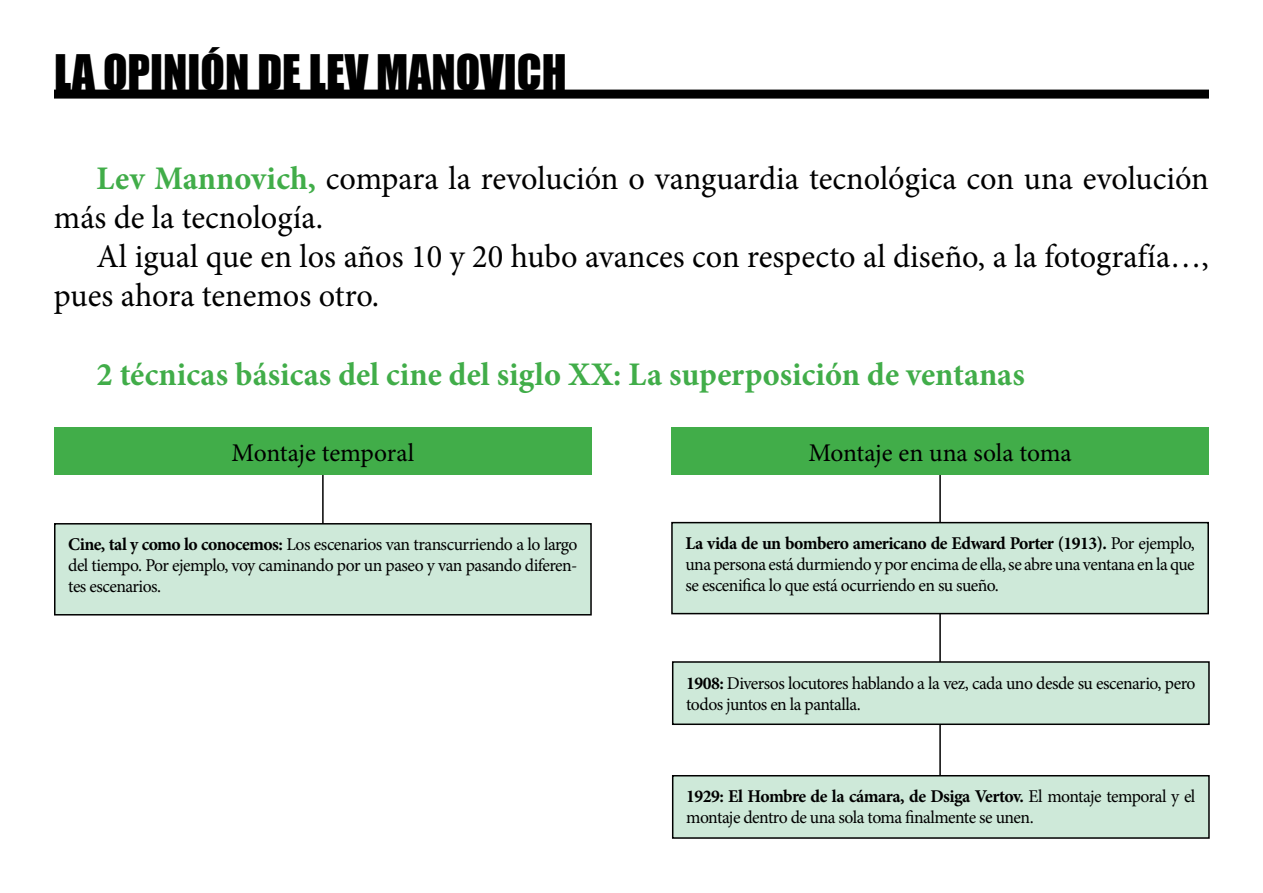
<style>
.page{position:relative;width:1263px;height:893px;background:#fff}
.page>*{position:absolute;margin:0;border:0;box-sizing:border-box;transform-origin:0 0}
.t1{font:45px "Impact";color:#000}
.t2{font:33px/39px "Minion Pro";color:#000}
.t3{font:700 33px "Minion Pro";color:#41ad49}
.t4{font:25.5px "Minion Pro";letter-spacing:-.005em;color:#000}
.t5{font:18px/21px "Minion Pro";letter-spacing:-.03em;color:#000;text-align:justify}
.s1{font-weight:700;color:#41ad49}
.s2{font-weight:700}
</style>
<div class="page">
<hr style="left:322px;top:461px;width:2px;height:76px;background:#000">
<hr style="left:939px;top:460px;width:2px;height:329px;background:#000">
<div style="left:54px;top:90px;width:1155px;height:9px;background:#000"></div>
<div style="left:54px;top:427px;width:538px;height:48px;background:#41ad49"></div>
<div style="left:671px;top:427px;width:538px;height:48px;background:#41ad49"></div>
<div style="left:55px;top:524px;width:536px;height:91px;background:#cee9d9"></div>
<div style="left:54px;top:523px;width:538px;height:92px;border:2px solid #000"></div>
<div style="left:673px;top:662px;width:536px;height:62px;background:#cee9d9"></div>
<div style="left:672px;top:661px;width:538px;height:64px;border:2px solid #000"></div>
<div style="left:673px;top:776px;width:536px;height:62px;background:#cee9d9"></div>
<div style="left:672px;top:775px;width:538px;height:64px;border:2px solid #000"></div>
<div style="left:672px;top:523px;width:536px;height:91px;background:#cee9d9"></div>
<div style="left:671px;top:522px;width:538px;height:92px;border:2px solid #000"></div>
<h1 class="t1" style="left:54px;top:37px;width:514px">LA OPINIÓN DE LEV MANOVICH</h1>
<h2 class="t2" style="left:54px;top:159px;width:1156px;text-indent:43px"><span class="s1">Lev Mannovich,</span> compara la revolución o vanguardia tecnológica con una evolución más de la tecnología.</h2>
<h2 class="t2" style="left:54px;top:237px;width:1156px;text-indent:43px">Al igual que en los años 10 y 20 hubo avances con respecto al diseño, a la fotografía…, pues ahora tenemos otro.</h2>
<h2 class="t3" style="left:97px;top:352px;width:930px">2 técnicas básicas del cine del siglo XX: La superposición de ventanas</h2>
<h3 class="t4" style="left:232px;top:435px;width:184px">Montaje temporal</h3>
<h3 class="t4" style="left:808px;top:435px;width:265px">Montaje en una sola toma</h3>
<p class="t5" style="left:68px;top:534px;width:511px"><span class="s2">Cine, tal y como lo conocemos:</span> Los escenarios van transcurriendo a lo largo del tiempo. Por ejemplo, voy caminando por un paseo y van pasando diferen&shy;tes escenarios.</p>
<p class="t5" style="left:685px;top:533px;width:511px"><span class="s2">La vida de un bombero americano de Edward Porter (1913).</span> Por ejemplo, una persona está durmiendo y por encima de ella, se abre una ventana en la que se escenifica lo que está ocurriendo en su sueño.</p>
<p class="t5" style="left:686px;top:672px;width:511px"><span class="s2">1908:</span> Diversos locutores hablando a la vez, cada uno desde su escenario, pero todos juntos en la pantalla.</p>
<p class="t5" style="left:686px;top:786px;width:511px"><span class="s2">1929: El Hombre de la cámara, de Dsiga Vertov.</span> El montaje temporal y el montaje dentro de una sola toma finalmente se unen.</p>
</div>
